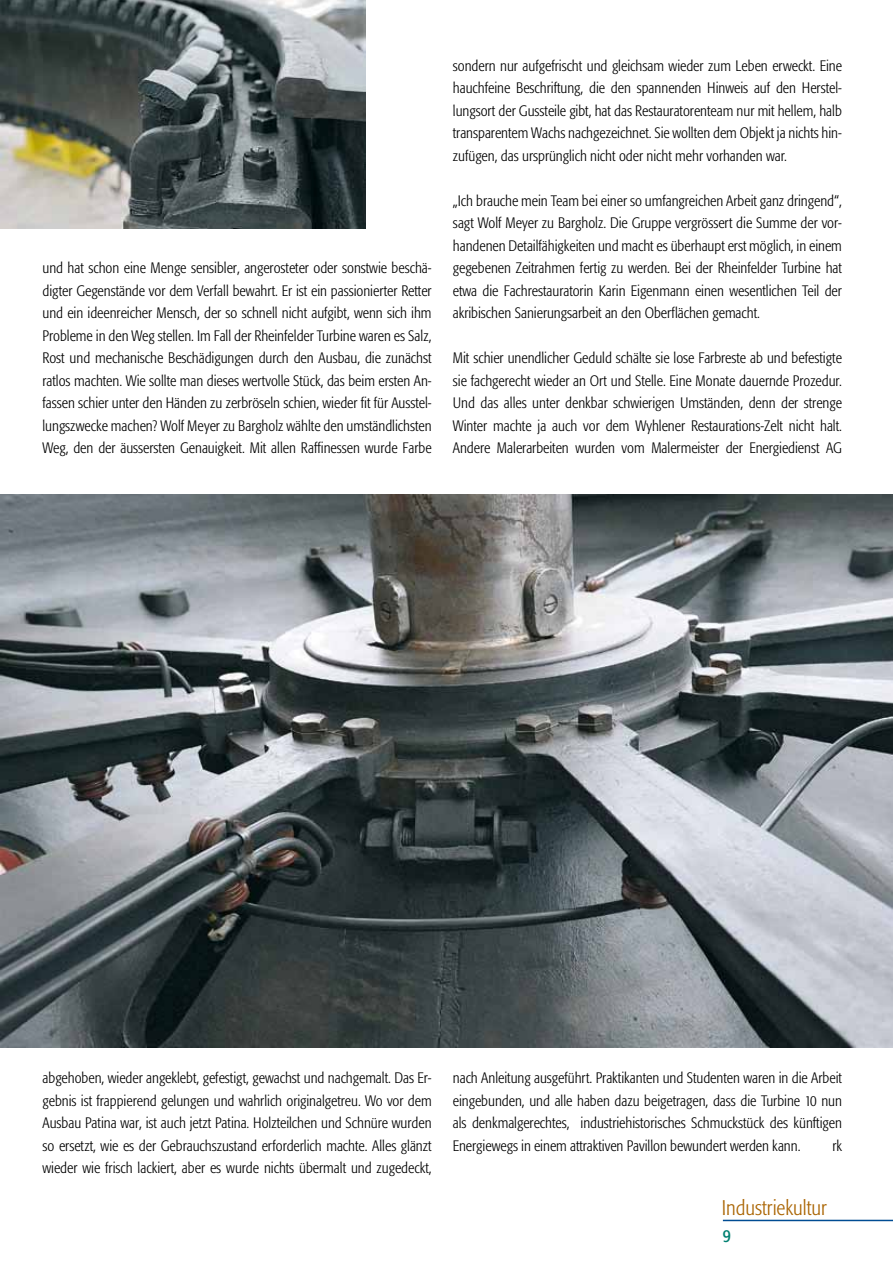
<style>
.page{position:relative;width:893px;height:1263px;background:#fff}
.page>*{position:absolute;margin:0;border:0;box-sizing:border-box;transform-origin:0 0}
.t1{font:300 condensed 21px "Formata";color:#ab6605}
.t2{font:condensed 18px "Formata";color:#008071}
.t3{font:300 condensed 15px/22.5px "Formata";color:#000;text-align:justify}
</style>
<div class="page">
<hr style="left:723px;top:1220px;width:170px;height:1px;background:#004c93">
<img style="left:0;top:495px;width:893px;height:552px">
<img style="left:0;top:0;width:366px;height:229px">
<p class="t3" style="left:43px;top:257px;width:391px">und hat schon eine Menge sensibler, angerosteter oder sonstwie beschä&shy;digter Gegenstände vor dem Verfall bewahrt. Er ist ein passionierter Retter und ein ideenreicher Mensch, der so schnell nicht aufgibt, wenn sich ihm Probleme in den Weg stellen. Im Fall der Rheinfelder Turbine waren es Salz, Rost und mechanische Beschädigungen durch den Ausbau, die zunächst ratlos machten. Wie sollte man dieses wertvolle Stück, das beim ersten An&shy;fassen schier unter den Händen zu zerbröseln schien, wieder fit für Ausstel&shy;lungszwecke machen? Wolf Meyer zu Bargholz wählte den umständlichsten Weg, den der äussersten Genauigkeit. Mit allen Raffinessen wurde Farbe</p>
<p class="t3" style="left:453px;top:54px;width:391px">sondern nur aufgefrischt und gleichsam wieder zum Leben erweckt. Eine hauchfeine Beschriftung, die den spannenden Hinweis auf den Herstel&shy;lungsort der Gussteile gibt, hat das Restauratorenteam nur mit hellem, halb transparentem Wachs nachgezeichnet. Sie wollten dem Objekt ja nichts hin&shy;zufügen, das ursprünglich nicht oder nicht mehr vorhanden war.</p>
<p class="t3" style="left:453px;top:189px;width:391px">„Ich brauche mein Team bei einer so umfangreichen Arbeit ganz dringend“, sagt Wolf Meyer zu Bargholz. Die Gruppe vergrössert die Summe der vor&shy;handenen Detailfähigkeiten und macht es überhaupt erst möglich, in einem gegebenen Zeitrahmen fertig zu werden. Bei der Rheinfelder Turbine hat etwa die Fachrestauratorin Karin Eigenmann einen wesentlichen Teil der akribischen Sanierungsarbeit an den Oberflächen gemacht.</p>
<p class="t3" style="left:453px;top:347px;width:391px">Mit schier unendlicher Geduld schälte sie lose Farbreste ab und befestigte sie fachgerecht wieder an Ort und Stelle. Eine Monate dauernde Prozedur.<br>Und das alles unter denkbar schwierigen Umständen, denn der strenge Winter machte ja auch vor dem Wyhlener Restaurations-Zelt nicht halt.<br>Andere Malerarbeiten wurden vom Malermeister der Energiedienst AG</p>
<p class="t3" style="left:43px;top:1067px;width:391px">abgehoben, wieder angeklebt, gefestigt, gewachst und nachgemalt. Das Er&shy;gebnis ist frappierend gelungen und wahrlich originalgetreu. Wo vor dem Ausbau Patina war, ist auch jetzt Patina. Holzteilchen und Schnüre wurden so ersetzt, wie es der Gebrauchszustand erforderlich machte. Alles glänzt wieder wie frisch lackiert, aber es wurde nichts übermalt und zugedeckt,</p>
<p class="t3" style="left:453px;top:1067px;width:391px">nach Anleitung ausgeführt. Praktikanten und Studenten waren in die Arbeit eingebunden, und alle haben dazu beigetragen, dass die Turbine 10 nun als denkmalgerechtes, industriehistorisches Schmuckstück des künftigen Energiewegs in einem attraktiven Pavillon bewundert werden kann.</p>
<p class="t3" style="left:832px;top:1134px;width:11px">rk</p>
<h1 class="t1" style="left:722px;top:1196px;width:106px">Industriekultur</h1>
<p class="t2" style="left:723px;top:1225px;width:10px">9</p>
</div>
